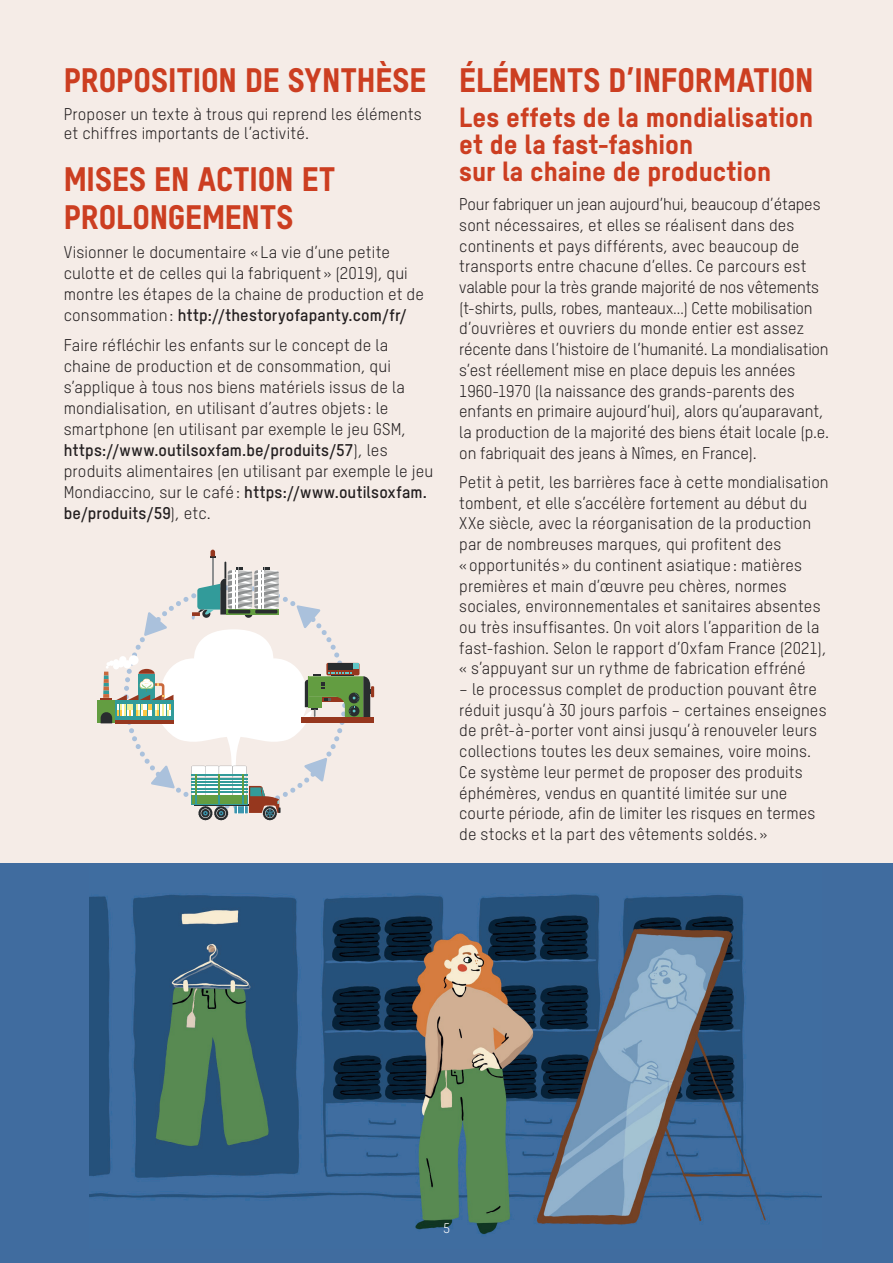
<style>
.page{position:relative;width:893px;height:1263px;background:#f5ece7}
.page>*{position:absolute;margin:0;border:0;box-sizing:border-box;transform-origin:0 0}
.t1{font:33px/37.5px "T Star Pro Heavy";color:#cc3e21}
.t2{font:27px/27px "T Star Pro Heavy";color:#cc3e21}
.t3{font:16.5px/20.7px "T Star Pro Regular";letter-spacing:.005em;color:#231f20}
.t4{font:16.5px/21px "T Star Pro Bold";letter-spacing:.015em;color:#231f20}
.t5{font:13.5px "T Star Pro Regular";color:#fff}
.s1{font-family:"T Star Pro Regular"}
</style>
<div class="page">
<div style="left:0;top:863px;width:893px;height:400px;background:#406c9f"></div>
<img style="left:89px;top:894px;width:733px;height:341px">
<svg style="left:145px;top:594px;width:177px;height:35px"></svg>
<svg style="left:191px;top:550px;width:88px;height:70px"></svg>
<div style="left:98px;top:700px;width:17px;height:23px;background:#639d41"></div>
<svg style="left:101px;top:629px;width:273px;height:191px"></svg>
<h1 class="t1" style="left:64px;top:58px;width:364px">PROPOSITION DE SYNTHÈSE</h1>
<p class="t3" style="left:64px;top:103px;width:360px;line-height:19.5px">Proposer un texte à trous qui reprend les éléments et chiffres importants de l’activité.</p>
<h1 class="t1" style="left:64px;top:158px;width:273px">MISES EN ACTION ET<br>PROLONGEMENTS</h1>
<p class="t3" style="left:64px;top:241px;width:362px">Visionner le documentaire « La vie d’une petite culotte et de celles qui la fabriquent » (2019), qui montre les étapes de la chaine de production et de</p>
<p class="t4" style="left:64px;top:304px;width:345px"><span class="s1">consommation:</span> http://thestoryofapanty.com/fr/</p>
<p class="t3" style="left:64px;top:333px;width:344px">Faire réfléchir les enfants sur le concept de la chaine de production et de consommation, qui s’applique à tous nos biens matériels issus de la mondialisation, en utilisant d’autres objets : le smartphone (en utilisant par exemple le jeu GSM,</p>
<p class="t4" style="left:64px;top:438px;width:325px">https://www.outilsoxfam.be/produits/57<span class="s1">), les</span></p>
<p class="t3" style="left:64px;top:460px;width:371px">produits alimentaires (en utilisant par exemple le jeu</p>
<p class="t4" style="left:64px;top:480px;width:365px"><span class="s1">Mondiaccino, sur le café:</span> https://www.outilsoxfam. be/produits/59<span class="s1">), etc.</span></p>
<h1 class="t1" style="left:459px;top:58px;width:356px">ÉLÉMENTS D’INFORMATION</h1>
<h2 class="t2" style="left:459px;top:101px;width:355px">Les effets de la mondialisation et de la fast-fashion<br>sur la chaine de production</h2>
<p class="t3" style="left:459px;top:193px;width:371px">Pour fabriquer un jean aujourd’hui, beaucoup d’étapes sont nécessaires, et elles se réalisent dans des continents et pays différents, avec beaucoup de transports entre chacune d’elles. Ce parcours est valable pour la très grande majorité de nos vêtements (t-shirts, pulls, robes, manteaux…) Cette mobilisation d’ouvrières et ouvriers du monde entier est assez récente dans l’histoire de l’humanité. La mondialisation s’est réellement mise en place depuis les années 1960-1970 (la naissance des grands-parents des enfants en primaire aujourd’hui), alors qu’auparavant, la production de la majorité des biens était locale (p.e. on fabriquait des jeans à Nîmes, en France).</p>
<p class="t3" style="left:459px;top:471px;width:371px">Petit à petit, les barrières face à cette mondialisation tombent, et elle s’accélère fortement au début du XXe siècle, avec la réorganisation de la production par de nombreuses marques, qui profitent des «opportunités » du continent asiatique: matières premières et main d’œuvre peu chères, normes sociales, environnementales et sanitaires absentes ou très insuffisantes. On voit alors l’apparition de la fast-fashion. Selon le rapport d’Oxfam France (2021), « s’appuyant sur un rythme de fabrication effréné</p>
<p class="t3" style="left:459px;top:678px;width:369px">– le processus complet de production pouvant être réduit jusqu’à 30 jours parfois – certaines enseignes de prêt-à-porter vont ainsi jusqu’à renouveler leurs collections toutes les deux semaines, voire moins.<br>Ce système leur permet de proposer des produits éphémères, vendus en quantité limitée sur une courte période, afin de limiter les risques en termes de stocks et la part des vêtements soldés. »</p>
<p class="t5" style="left:443px;top:1219px;width:8px">5</p>
</div>
